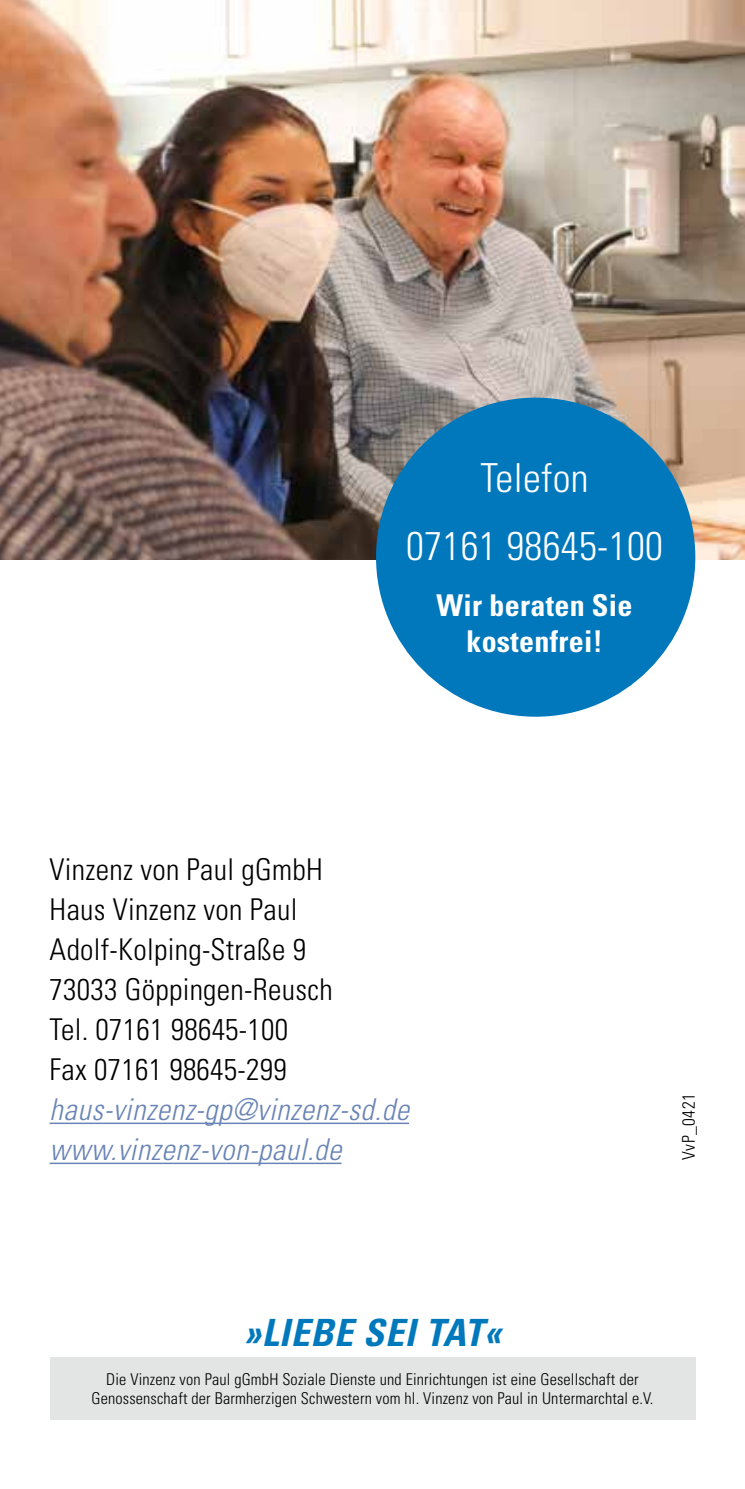
<style>
.page{position:relative;width:745px;height:1489px;background:#fff}
.page>*{position:absolute;margin:0;border:0;box-sizing:border-box;transform-origin:0 0}
.t1{font:300 condensed 40px/68px "Univers LT Std";letter-spacing:.01em;color:#fff;text-align:center}
.t2{font:italic 700 condensed 37.5px "Univers LT Std";letter-spacing:.025em;color:#0079bc}
.t3{font:300 condensed 30px/40px "Univers LT Std";letter-spacing:.01em;color:#000}
.t4{font:italic 300 condensed 30px/40px "Univers LT Std";letter-spacing:.02em;color:#6984b5}
.t5{font:700 condensed 30px/36px "Univers LT Std";letter-spacing:.01em;color:#fff;text-align:center}
.t6{font:300 condensed 17.5px "Univers LT Std";letter-spacing:.025em;color:#000}
.t7{font:300 condensed 16.25px/18.8px "Univers LT Std";letter-spacing:.01em;color:#000;text-align:center}
</style>
<div class="page">
<hr style="left:50px;top:1122px;width:359px;height:1px;background:#6984b5">
<hr style="left:50px;top:1162px;width:291px;height:1px;background:#6984b5">
<div style="left:50px;top:1356px;width:644px;height:63px;background:#e3e4e4"></div>
<img style="left:0;top:0;width:744px;height:559px">
<div style="left:376px;top:397px;width:318px;height:319px;background:#0078bb;border-radius:50%"></div>
<h1 class="t1" style="left:406px;top:443px;width:258px">Telefon<br>07161 98645-100</h1>
<h3 class="t5" style="left:436px;top:587px;width:197px">Wir beraten Sie kostenfrei!</h3>
<h3 class="t3" style="left:50px;top:849px;width:284px">Vinzenz von Paul gGmbH<br>Haus Vinzenz von Paul<br>Adolf-Kolping-Straße 9<br>73033 Göppingen-Reusch<br>Tel. 07161 98645-100<br>Fax 07161 98645-299</h3>
<h3 class="t4" style="left:50px;top:1089px;width:360px">haus-vinzenz-gp@vinzenz-sd.de www.vinzenz-von-paul.de</h3>
<p class="t6" style="left:677px;top:1159px;width:68px;rotate:-90deg">VvP_0421</p>
<h2 class="t2" style="left:244px;top:1309px;width:258px">»LIEBE SEI TAT«</h2>
<p class="t7" style="left:91px;top:1369px;width:563px">Die Vinzenz von Paul gGmbH Soziale Dienste und Einrichtungen ist eine Gesellschaft der<br>Genossenschaft der Barmherzigen Schwestern vom hl. Vinzenz von Paul in Untermarchtal e.V.</p>
</div>
